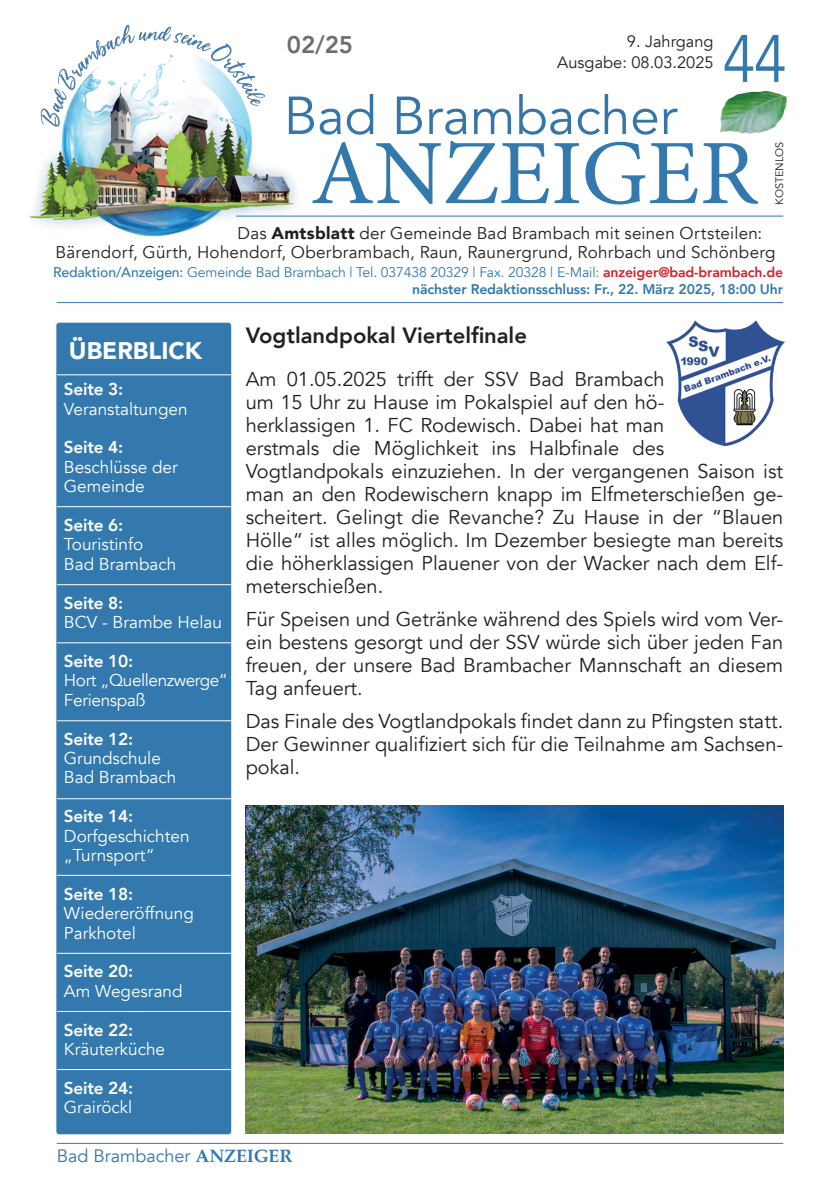
<style>
.page{position:relative;width:840px;height:1191px;background:#fff}
.page>*{position:absolute;margin:0;border:0;box-sizing:border-box;transform-origin:0 0}
.t1{font:92.2px "Minion Pro";color:#3379ad}
.t2{font:66.2px "Avenir";color:#3379ad;scale:.9 1}
.t3{font:53px "Avenir";color:#3576a9}
.t4{font:900 24px "Avenir";color:#fff}
.t5{font:800 24px "Avenir";color:#6c6d70}
.t6{font:800 22px "Avenir";color:#231f20}
.t7{font:20px/23px "Avenir";color:#231f20;text-align:justify}
.t8{font:18px "Avenir";color:#3576a9}
.t9{font:17.2px/19.4px "Avenir";color:#fff}
.t10{font:800 17.2px "Avenir";letter-spacing:-.015em;color:#fff}
.t11{font:17.2px/19.4px "Avenir";letter-spacing:-.025em;color:#fff}
.t12{font:17px/19px "Avenir";letter-spacing:.015em;color:#231f20}
.t13{font:16.4px/21px "Avenir";color:#231f20;text-align:right}
.t14{font:14px/16.8px "Avenir";letter-spacing:-.01em;color:#3379ad;text-align:right}
.t15{font:10.8px "Avenir";color:#231f20}
.s1{font-weight:900}
.s2{font-weight:500}
.s3{font-weight:800;color:#d1232a}
.s4{font-weight:800}
.s5{font-family:"Palatino";font-weight:700;color:#3379ad}
</style>
<div class="page">
<img style="left:29px;top:25px;width:337px;height:299px">
<img style="left:719px;top:91px;width:70px;height:43px">
<hr style="left:236px;top:216px;width:546px;height:1px;background:#3379ad">
<hr style="left:57px;top:302px;width:725px;height:1px;background:#3379ad">
<div style="left:56px;top:323px;width:175px;height:811px;background:#3379ad;border-radius:3px"></div>
<hr style="left:57px;top:374px;width:174px;height:1px;background:#fff">
<hr style="left:57px;top:506px;width:174px;height:1px;background:#fff">
<hr style="left:57px;top:584px;width:174px;height:1px;background:#fff">
<hr style="left:57px;top:720px;width:174px;height:1px;background:#fff">
<hr style="left:57px;top:1143px;width:725px;height:1px;background:#3379ad">
<hr style="left:57px;top:798px;width:174px;height:1px;background:#fff">
<hr style="left:57px;top:875px;width:174px;height:1px;background:#fff">
<hr style="left:57px;top:642px;width:174px;height:1px;background:#fff">
<hr style="left:57px;top:1069px;width:174px;height:1px;background:#fff">
<hr style="left:57px;top:1011px;width:174px;height:1px;background:#fff">
<img style="left:245px;top:805px;width:537px;height:328px">
<img style="left:666px;top:320px;width:119px;height:127px">
<hr style="left:57px;top:953px;width:174px;height:1px;background:#fff">
<p class="t5" style="left:287px;top:26px;width:68px">02/25</p>
<p class="t13" style="left:557px;top:31px;width:158px">9. Jahrgang<br>Ausgabe: 08.03.2025</p>
<h3 class="t3" style="left:283px;top:84px;width:395px">Bad Brambacher</h3>
<h2 class="t2" style="left:722px;top:20px;width:73px">44</h2>
<h1 class="t1" style="left:310px;top:112px;width:447px">ANZEIGER</h1>
<p class="t15" style="left:772px;top:205px;width:65px;rotate:-90deg">KOSTENLOS</p>
<p class="t12" style="left:56px;top:223px;width:721px;text-indent:182px">Das <span class="s1">Amtsblatt</span> der Gemeinde Bad Brambach mit seinen Ortsteilen:<br>Bärendorf, Gürth, Hohendorf, Oberbrambach, Raun, Raunergrund, Rohrbach und Schönberg</p>
<p class="t14" style="left:53px;top:264px;width:731px"><span class="s2">Redaktion/Anzeigen:</span> Gemeinde Bad Brambach | Tel. 037438 20329 | Fax. 20328 | E-Mail: <span class="s3">anzeiger@bad-brambach.de </span><span class="s4">nächster Redaktionsschluss: Fr., 22. März 2025, 18:00 Uhr</span></p>
<p class="t6" style="left:245px;top:318px;width:283px">Vogtlandpokal Viertelfinale</p>
<p class="t7" style="left:245px;top:368px;width:539px;text-align:left">Am 01.05.2025 trifft der SSV Bad Brambach<br>um 15 Uhr zu Hause im Pokalspiel auf den hö-<br>herklassigen 1. FC Rodewisch. Dabei hat man<br>erstmals die Möglichkeit ins Halbfinale des Vogtlandpokals einzuziehen. In der vergangenen Saison ist man an den Rodewischern knapp im Elfmeterschießen ge&shy;scheitert. Gelingt die Revanche? Zu Hause in der “Blauen Hölle“ ist alles möglich. Im Dezember besiegte man bereits die höherklassigen Plauener von der Wacker nach dem Elf&shy;meterschießen.</p>
<p class="t7" style="left:245px;top:608px;width:539px">Für Speisen und Getränke während des Spiels wird vom Ver&shy;ein bestens gesorgt und der SSV würde sich über jeden Fan freuen, der unsere Bad Brambacher Mannschaft an diesem Tag anfeuert.</p>
<p class="t7" style="left:245px;top:710px;width:538px">Das Finale des Vogtlandpokals findet dann zu Pfingsten statt.<br>Der Gewinner qualifiziert sich für die Teilnahme am Sachsen&shy;pokal.</p>
<p class="t4" style="left:69px;top:330px;width:135px">ÜBERBLICK</p>
<p class="t10" style="left:64px;top:376px;width:61px">Seite 3:</p>
<p class="t9" style="left:64px;top:399px;width:125px">Veranstaltungen</p>
<p class="t10" style="left:64px;top:434px;width:61px">Seite 4:</p>
<p class="t9" style="left:64px;top:457px;width:115px">Beschlüsse der<br>Gemeinde</p>
<p class="t10" style="left:64px;top:511px;width:61px">Seite 6:</p>
<p class="t9" style="left:64px;top:535px;width:114px">Touristinfo<br>Bad Brambach</p>
<p class="t10" style="left:64px;top:589px;width:61px">Seite 8:</p>
<p class="t9" style="left:64px;top:613px;width:159px">BCV - Brambe Helau</p>
<p class="t10" style="left:64px;top:647px;width:71px">Seite 10:</p>
<p class="t11" style="left:64px;top:671px;width:165px">Hort „Quellenzwerge“<br>Ferienspaß</p>
<p class="t10" style="left:64px;top:725px;width:71px">Seite 12:</p>
<p class="t9" style="left:64px;top:748px;width:114px">Grundschule<br>Bad Brambach</p>
<p class="t10" style="left:64px;top:803px;width:71px">Seite 14:</p>
<p class="t9" style="left:64px;top:826px;width:127px">Dorfgeschichten „Turnsport“</p>
<p class="t10" style="left:64px;top:880px;width:71px">Seite 18:</p>
<p class="t9" style="left:64px;top:904px;width:131px">Wiedereröffnung<br>Parkhotel</p>
<p class="t10" style="left:64px;top:958px;width:71px">Seite 20:</p>
<p class="t9" style="left:64px;top:981px;width:120px">Am Wegesrand</p>
<p class="t10" style="left:64px;top:1016px;width:71px">Seite 22:</p>
<p class="t9" style="left:64px;top:1039px;width:103px">Kräuterküche</p>
<p class="t10" style="left:64px;top:1074px;width:71px">Seite 24:</p>
<p class="t9" style="left:64px;top:1098px;width:70px">Grairöckl</p>
<p class="t8" style="left:57px;top:1145px;width:237px">Bad Brambacher <span class="s5">ANZEIGER</span></p>
</div>
